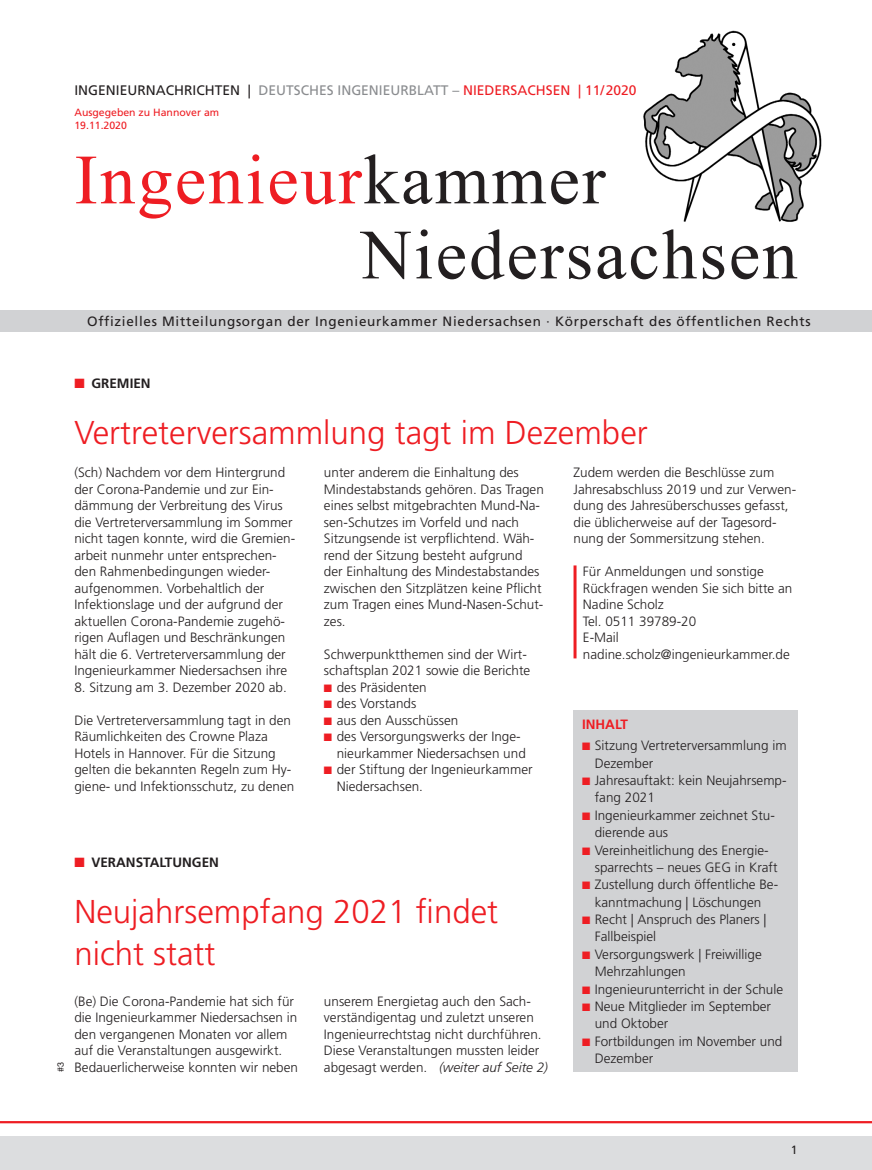
<style>
.page{position:relative;width:872px;height:1170px;background:#fff}
.page>*{position:absolute;margin:0;border:0;box-sizing:border-box;transform-origin:0 0}
.t1{font:70.5px/75px "Times New Roman";letter-spacing:.03em;color:#231f20}
.t2{font:300 33px/42px "Frutiger LT Std";color:#ee1d23}
.t3{font:13.8px "Frutiger LT Std";color:#8a8c8f}
.t4{font:300 13.5px/16.5px "Frutiger LT Std";color:#231f20}
.t5{font:13.5px "Frutiger LT Std";letter-spacing:.05em;color:#231f20}
.t6{font:700 13.5px "Frutiger LT Std";color:#231f20}
.t7{font:700 13.5px "Frutiger LT Std";color:#ee1d23}
.t8{font:12px "Frutiger LT Std";color:#231f20}
.t9{font:10.5px/13.5px "Frutiger LT Std";color:#ee1d23}
.t10{font:9px "Helvetica Neue LT Std";color:#231f20}
.s1{color:#231f20}
.s2{color:#ee1d23}
.s3{font-style:italic}
</style>
<div class="page">
<div style="left:0;top:1135px;width:872px;height:34px;background:#dcdddf"></div>
<hr style="left:0;top:1120px;width:872px;height:3px;background:#ee1d23">
<img style="left:643px;top:30px;width:179px;height:192px">
<div style="left:0;top:310px;width:872px;height:22px;background:#d1d2d4"></div>
<div style="left:573px;top:710px;width:224px;height:361px;background:#d1d2d4"></div>
<hr style="left:573px;top:565px;width:3px;height:93px;background:#ee1d23">
<p class="t3" style="left:74px;top:82px;width:563px"><span class="s1">INGENIEURNACHRICHTEN |</span> DEUTSCHES INGENIEURBLATT – <span class="s2">NIEDERSACHSEN | 11/2020</span></p>
<p class="t9" style="left:74px;top:105px;width:146px">Ausgegeben zu Hannover am<br>19.11.2020</p>
<h1 class="t1" style="left:361px;top:141px;width:438px;text-indent:-286px"><span class="s2">Ingenieur</span>kammer<br>Niedersachsen</h1>
<p class="t5" style="left:87px;top:313px;width:725px">Offizielles Mitteilungsorgan der Ingenieurkammer Niedersachsen · Körperschaft des öffentlichen Rechts</p>
<p class="t10" style="left:55px;top:1071px;width:12px;rotate:-90deg">#3</p>
<p class="t6" style="left:74px;top:376px;width:78px"><span class="s2">■</span> GREMIEN</p>
<h2 class="t2" style="left:74px;top:412px;width:575px">Vertreterversammlung tagt im Dezember</h2>
<p class="t4" style="left:74px;top:464px;width:222px">(Sch) Nachdem vor dem Hintergrund der Corona-Pandemie und zur Ein&shy;dämmung der Verbreitung des Virus die Vertreterversammlung im Sommer nicht tagen konnte, wird die Gremien&shy;arbeit nunmehr unter entsprechen&shy;den Rahmenbedingungen wieder&shy;aufgenommen. Vorbehaltlich der Infektionslage und der aufgrund der aktuellen Corona-Pandemie zugehö&shy;rigen Auflagen und Beschränkungen hält die 6. Vertreterversammlung der Ingenieurkammer Niedersachsen ihre</p>
<p class="t4" style="left:74px;top:679px;width:214px">8. Sitzung am 3. Dezember 2020 ab.</p>
<p class="t4" style="left:74px;top:712px;width:221px">Die Vertreterversammlung tagt in den Räumlichkeiten des Crowne Plaza Hotels in Hannover. Für die Sitzung gelten die bekannten Regeln zum Hy&shy;giene- und Infektionsschutz, zu denen</p>
<p class="t4" style="left:324px;top:464px;width:221px">unter anderem die Einhaltung des Mindestabstands gehören. Das Tragen eines selbst mitgebrachten Mund-Na&shy;sen-Schutzes im Vorfeld und nach Sitzungsende ist verpflichtend. Wäh&shy;rend der Sitzung besteht aufgrund der Einhaltung des Mindestabstandes zwischen den Sitzplätzen keine Pflicht zum Tragen eines Mund-Nasen-Schut&shy;zes.</p>
<p class="t4" style="left:324px;top:646px;width:208px">Schwerpunktthemen sind der Wirt&shy;schaftsplan 2021 sowie die Berichte</p>
<p class="t4" style="left:324px;top:679px;width:104px"><span class="s2">■</span> des Präsidenten</p>
<p class="t4" style="left:324px;top:695px;width:94px"><span class="s2">■</span> des Vorstands</p>
<p class="t4" style="left:324px;top:712px;width:136px"><span class="s2">■</span> aus den Ausschüssen</p>
<p class="t4" style="left:337px;top:728px;width:191px;text-indent:-13px"><span class="s2">■</span> des Versorgungswerks der Inge-- nieurkammer Niedersachsen und</p>
<p class="t4" style="left:337px;top:761px;width:197px;text-indent:-13px"><span class="s2">■</span> der Stiftung der Ingenieurkammer<br>Niedersachsen.</p>
<p class="t4" style="left:573px;top:464px;width:224px">Zudem werden die Beschlüsse zum Jahresabschluss 2019 und zur Verwen&shy;dung des Jahresüberschusses gefasst, die üblicherweise auf der Tagesord&shy;nung der Sommersitzung stehen.</p>
<p class="t4" style="left:583px;top:563px;width:211px">Für Anmeldungen und sonstige<br>Rückfragen wenden Sie sich bitte an<br>Nadine Scholz<br>Tel. 0511 39789-20<br>E-Mail nadine.scholz@ingenieurkammer.de</p>
<p class="t7" style="left:582px;top:716px;width:48px">INHALT</p>
<p class="t4" style="left:595px;top:737px;width:193px;line-height:17.4px;text-indent:-13px"><span class="s2">■</span> Sitzung Vertreterversammlung im<br>Dezember</p>
<p class="t4" style="left:595px;top:771px;width:193px;line-height:17.4px;text-indent:-13px"><span class="s2">■</span> Jahresauftakt: kein Neujahrsemp&shy;fang 2021</p>
<p class="t4" style="left:595px;top:806px;width:181px;line-height:17.4px;text-indent:-13px"><span class="s2">■</span> Ingenieurkammer zeichnet Stu&shy;dierende aus</p>
<p class="t4" style="left:595px;top:841px;width:184px;line-height:17.4px;text-indent:-13px"><span class="s2">■</span> Vereinheitlichung des Energie&shy;sparrechts – neues GEG in Kraft</p>
<p class="t4" style="left:582px;top:876px;width:198px;line-height:17.4px;text-align:center"><span class="s2">■</span> Zustellung durch öffentliche Be&shy;kanntmachung | Löschungen</p>
<p class="t4" style="left:595px;top:910px;width:173px;line-height:17.4px;text-indent:-13px"><span class="s2">■</span> Recht | Anspruch des Planers |<br>Fallbeispiel</p>
<p class="t4" style="left:595px;top:945px;width:169px;line-height:17.4px;text-indent:-13px"><span class="s2">■</span> Versorgungswerk | Freiwillige<br>Mehrzahlungen</p>
<p class="t4" style="left:582px;top:980px;width:203px"><span class="s2">■</span> Ingenieurunterricht in der Schule</p>
<p class="t4" style="left:595px;top:997px;width:178px;line-height:17.4px;text-indent:-13px"><span class="s2">■</span> Neue Mitglieder im September und Oktober</p>
<p class="t4" style="left:595px;top:1032px;width:189px;line-height:17.4px;text-indent:-13px"><span class="s2">■</span> Fortbildungen im November und<br>Dezember</p>
<p class="t6" style="left:74px;top:854px;width:146px"><span class="s2">■</span> VERANSTALTUNGEN</p>
<h2 class="t2" style="left:74px;top:891px;width:425px">Neujahrsempfang 2021 findet nicht statt</h2>
<p class="t4" style="left:74px;top:992px;width:225px">(Be) Die Corona-Pandemie hat sich für die Ingenieurkammer Niedersachsen in den vergangenen Monaten vor allem auf die Veranstaltungen ausgewirkt.<br>Bedauerlicherweise konnten wir neben</p>
<p class="t4" style="left:324px;top:992px;width:225px">unserem Energietag auch den Sach&shy;verständigentag und zuletzt unseren Ingenieurrechtstag nicht durchführen.<br>Diese Veranstaltungen mussten leider abgesagt werden. <span class="s3">(weiter auf Seite 2)</span></p>
<p class="t8" style="left:791px;top:1142px;width:8px">1</p>
</div>
